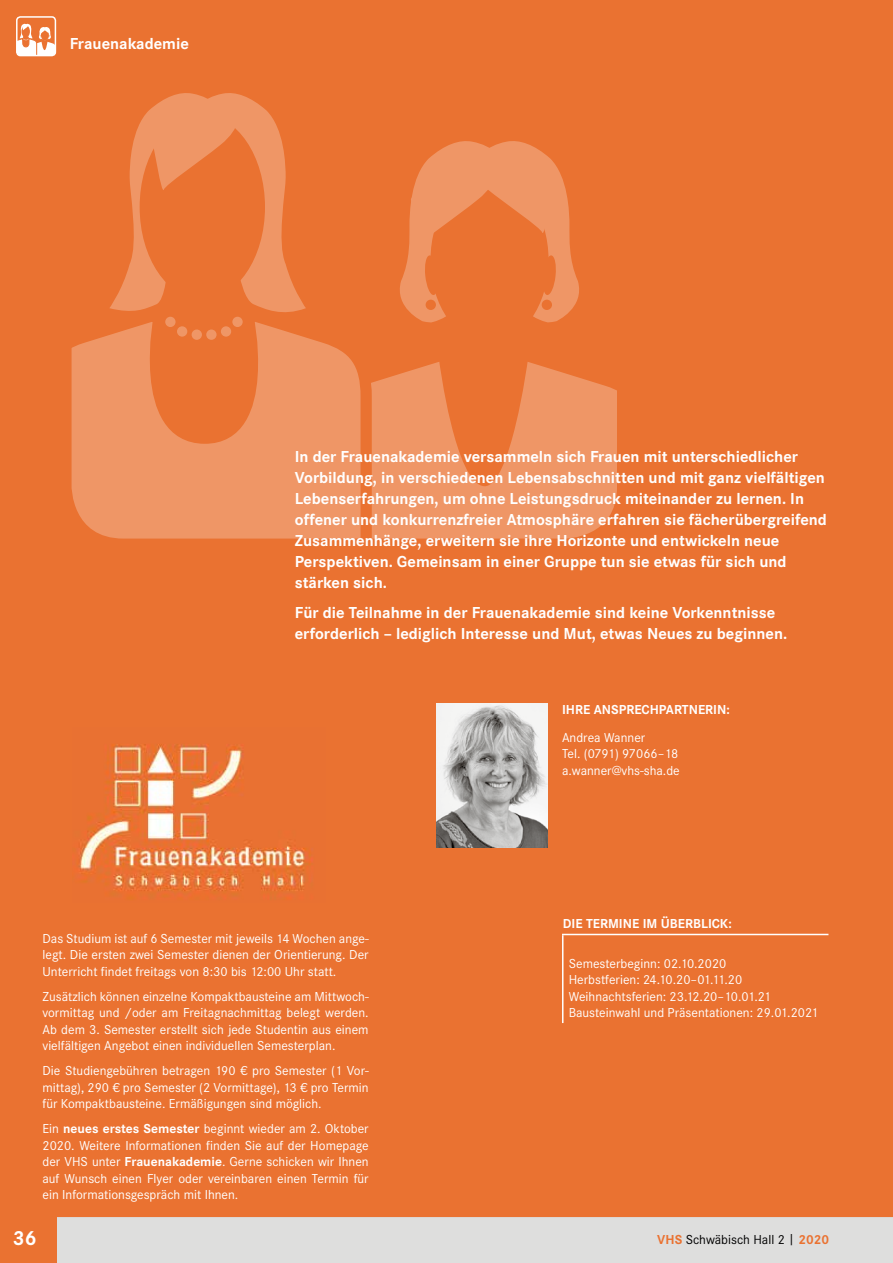
<style>
.page{position:relative;width:893px;height:1263px;background:#fff}
.page>*{position:absolute;margin:0;border:0;box-sizing:border-box;transform-origin:0 0}
.t1{font:700 21px "Corporate S";color:#fff}
.t2{font:700 16.5px/21px "Corporate S";color:#fff}
.t3{font:13.5px/16.5px "Corporate S";color:#fff;text-align:justify}
.t4{font:700 13.5px "Corporate S";color:#fff}
.t5{font:13.5px "Corporate S";color:#000}
.s1{font-weight:700}
.s2{font-weight:700;color:#ea7231}
</style>
<div class="page">
<div style="left:56px;top:1216px;width:837px;height:47px;background:#dededd"></div>
<div style="left:0;top:0;width:893px;height:1216px;background:#ea7231"></div>
<svg style="left:71px;top:93px;width:546px;height:446px"></svg>
<hr style="left:562px;top:934px;width:266px;height:1px;background:#fff">
<hr style="left:562px;top:935px;width:1px;height:88px;background:#fff">
<img style="left:78px;top:744px;width:235px;height:155px">
<img style="left:436px;top:703px;width:112px;height:144px">
<svg style="left:17px;top:24px;width:38px;height:32px"></svg>
<div style="left:16px;top:16px;width:40px;height:40px;border:2px solid #fff;border-radius:4px"></div>
<div style="left:0;top:1216px;width:56px;height:47px;background:#ea7231"></div>
<p class="t2" style="left:70px;top:33px;width:121px">Frauenakademie</p>
<p class="t2" style="left:295px;top:446px;width:534px">In der Frauenakademie versammeln sich Frauen mit unterschiedlicher Vorbildung, in verschiedenen Lebensabschnitten und mit ganz vielfältigen Lebenserfahrungen, um ohne Leistungsdruck miteinander zu lernen. In offener und konkurrenzfreier Atmosphäre erfahren sie fächerübergreifend Zusammenhänge, erweitern sie ihre Horizonte und entwickeln neue Perspektiven. Gemeinsam in einer Gruppe tun sie etwas für sich und stärken sich.</p>
<p class="t2" style="left:295px;top:602px;width:494px">Für die Teilnahme in der Frauenakademie sind keine Vorkenntnisse erforderlich – lediglich Interesse und Mut, etwas Neues zu beginnen.</p>
<p class="t4" style="left:562px;top:702px;width:169px">IHRE ANSPRECHPARTNERIN:</p>
<p class="t3" style="left:562px;top:729px;width:119px;text-align:left">Andrea Wanner<br>Tel. (0791) 97066–18 a.wanner@vhs-sha.de</p>
<p class="t3" style="left:43px;top:930px;width:328px">Das Studium ist auf 6 Semester mit jeweils 14 Wochen ange&shy;legt. Die ersten zwei Semester dienen der Orientierung. Der Unterricht findet freitags von 8:30 bis 12:00 Uhr statt.</p>
<p class="t3" style="left:43px;top:988px;width:328px">Zusätzlich können einzelne Kompaktbausteine am Mittwoch&shy;vormittag und /oder am Freitagnachmittag belegt werden.<br>Ab dem 3. Semester erstellt sich jede Studentin aus einem vielfältigen Angebot einen individuellen Semesterplan.</p>
<p class="t3" style="left:43px;top:1062px;width:328px">Die Studiengebühren betragen 190 € pro Semester (1 Vor&shy;mittag), 290 € pro Semester (2 Vormittage), 13 € pro Termin für Kompaktbausteine. Ermäßigungen sind möglich.</p>
<p class="t3" style="left:43px;top:1120px;width:328px">Ein <span class="s1">neues erstes Semester</span> beginnt wieder am 2. Oktober 2020. Weitere Informationen finden Sie auf der Homepage der VHS unter <span class="s1">Frauenakademie</span>. Gerne schicken wir Ihnen auf Wunsch einen Flyer oder vereinbaren einen Termin für ein Informationsgespräch mit Ihnen.</p>
<p class="t4" style="left:563px;top:916px;width:171px">DIE TERMINE IM ÜBERBLICK:</p>
<p class="t3" style="left:569px;top:955px;width:251px;text-align:left">Semesterbeginn: 02.10.2020<br>Herbstferien: 24.10.20–01.11.20<br>Weihnachtsferien: 23.12.20–10.01.21<br>Bausteinwahl und Präsentationen: 29.01.2021</p>
<h1 class="t1" style="left:13px;top:1226px;width:25px">36</h1>
<p class="t5" style="left:657px;top:1231px;width:173px"><span class="s2">VHS</span> Schwäbisch Hall 2 | <span class="s2">2020</span></p>
</div>
